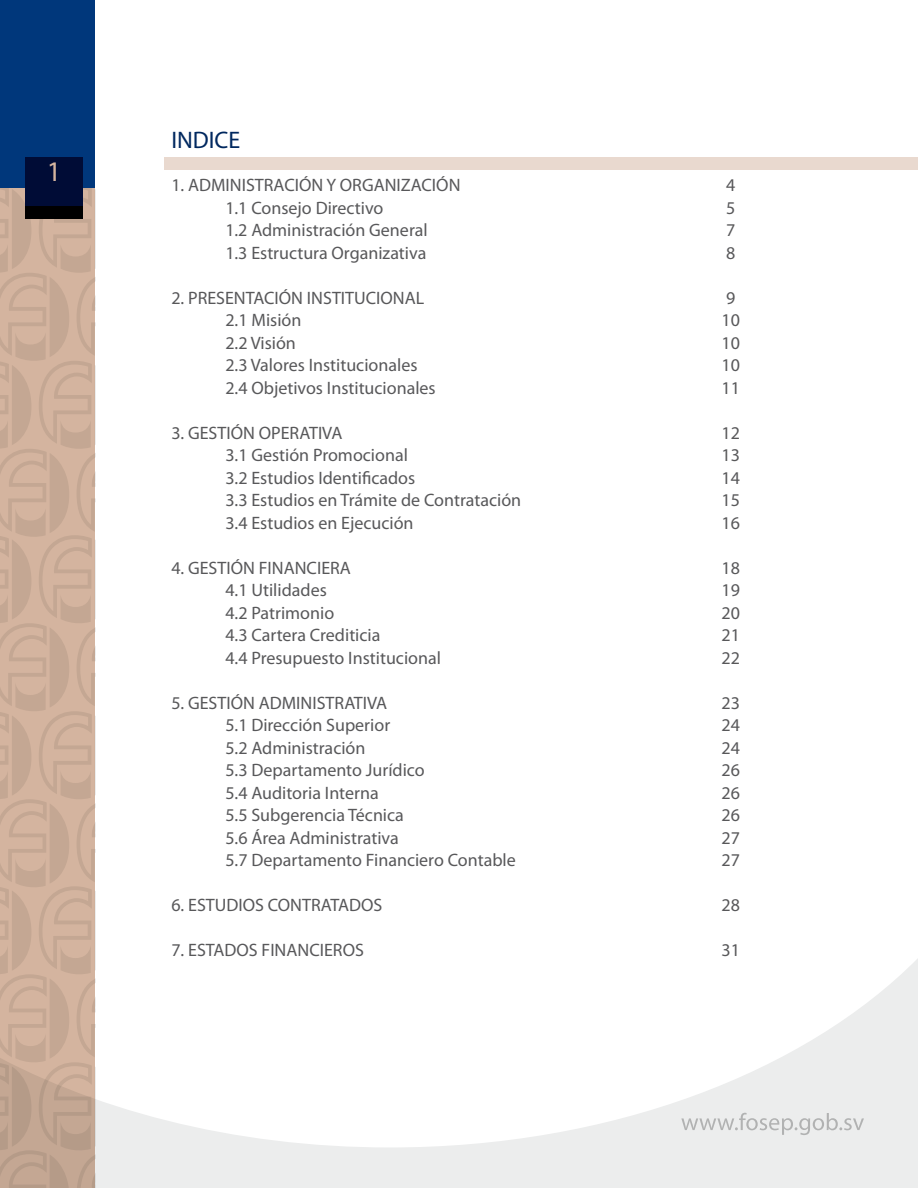
<style>
.page{position:relative;width:918px;height:1188px;background:#fff}
.page>*{position:absolute;margin:0;border:0;box-sizing:border-box;transform-origin:0 0}
.t1{font:28.5px "Myriad Pro";color:#d4b49f}
.t2{font:24px "Myriad Pro";color:#00285f}
.t3{font:18px "Myriad Pro";color:#58585a}
</style>
<div class="page">
<svg style="left:0;top:188px;width:96px;height:770px;background:#ceaf9a"></svg>
<div style="left:0;top:0;width:95px;height:188px;background:#00377b"></div>
<div style="left:25px;top:157px;width:58px;height:62px;background:#000c36"></div>
<div style="left:25px;top:206px;width:58px;height:13px;background:#000"></div>
<svg style="left:0;top:958px;width:918px;height:230px"></svg>
<svg style="left:681px;top:1113px;width:183px;height:22px;background:#dfe0e0"></svg>
<div style="left:165px;top:157px;width:753px;height:13px;background:#e9d9cf"></div>
<h1 class="t1" style="left:47px;top:154px;width:16px">1</h1>
<h2 class="t2" style="left:171px;top:125px;width:70px">INDICE</h2>
<p class="t3" style="left:171px;top:174px;width:291px">1. ADMINISTRACIÓN Y ORGANIZACIÓN</p>
<p class="t3" style="left:726px;top:174px;width:11px">4</p>
<p class="t3" style="left:225px;top:197px;width:160px">1.1 Consejo Directivo</p>
<p class="t3" style="left:726px;top:197px;width:11px">5</p>
<p class="t3" style="left:225px;top:219px;width:204px">1.2 Administración General</p>
<p class="t3" style="left:726px;top:219px;width:11px">7</p>
<p class="t3" style="left:225px;top:242px;width:203px">1.3 Estructura Organizativa</p>
<p class="t3" style="left:726px;top:242px;width:11px">8</p>
<p class="t3" style="left:171px;top:287px;width:254px">2. PRESENTACIÓN INSTITUCIONAL</p>
<p class="t3" style="left:726px;top:287px;width:11px">9</p>
<p class="t3" style="left:225px;top:309px;width:78px">2.1 Misión</p>
<p class="t3" style="left:722px;top:309px;width:20px">10</p>
<p class="t3" style="left:225px;top:332px;width:72px">2.2 Visión</p>
<p class="t3" style="left:722px;top:332px;width:20px">10</p>
<p class="t3" style="left:225px;top:354px;width:194px">2.3 Valores Institucionales</p>
<p class="t3" style="left:722px;top:354px;width:20px">10</p>
<p class="t3" style="left:225px;top:377px;width:212px">2.4 Objetivos Institucionales</p>
<p class="t3" style="left:722px;top:377px;width:20px">11</p>
<p class="t3" style="left:171px;top:422px;width:172px">3. GESTIÓN OPERATIVA</p>
<p class="t3" style="left:722px;top:422px;width:20px">12</p>
<p class="t3" style="left:225px;top:444px;width:184px">3.1 Gestión Promocional</p>
<p class="t3" style="left:722px;top:444px;width:20px">13</p>
<p class="t3" style="left:225px;top:467px;width:191px">3.2 Estudios Identificados</p>
<p class="t3" style="left:722px;top:467px;width:20px">14</p>
<p class="t3" style="left:225px;top:489px;width:297px">3.3 Estudios en Trámite de Contratación</p>
<p class="t3" style="left:722px;top:489px;width:20px">15</p>
<p class="t3" style="left:225px;top:512px;width:190px">3.4 Estudios en Ejecución</p>
<p class="t3" style="left:722px;top:512px;width:20px">16</p>
<p class="t3" style="left:171px;top:557px;width:181px">4. GESTIÓN FINANCIERA</p>
<p class="t3" style="left:722px;top:557px;width:20px">18</p>
<p class="t3" style="left:225px;top:579px;width:103px">4.1 Utilidades</p>
<p class="t3" style="left:722px;top:579px;width:20px">19</p>
<p class="t3" style="left:225px;top:602px;width:110px">4.2 Patrimonio</p>
<p class="t3" style="left:722px;top:602px;width:20px">20</p>
<p class="t3" style="left:225px;top:624px;width:157px">4.3 Cartera Crediticia</p>
<p class="t3" style="left:722px;top:624px;width:20px">21</p>
<p class="t3" style="left:225px;top:647px;width:217px">4.4 Presupuesto Institucional</p>
<p class="t3" style="left:722px;top:647px;width:20px">22</p>
<p class="t3" style="left:171px;top:692px;width:217px">5. GESTIÓN ADMINISTRATIVA</p>
<p class="t3" style="left:722px;top:692px;width:20px">23</p>
<p class="t3" style="left:225px;top:714px;width:166px">5.1 Dirección Superior</p>
<p class="t3" style="left:722px;top:714px;width:20px">24</p>
<p class="t3" style="left:225px;top:737px;width:142px">5.2 Administración</p>
<p class="t3" style="left:722px;top:737px;width:20px">24</p>
<p class="t3" style="left:225px;top:759px;width:201px">5.3 Departamento Jurídico</p>
<p class="t3" style="left:722px;top:759px;width:20px">26</p>
<p class="t3" style="left:225px;top:782px;width:155px">5.4 Auditoria Interna</p>
<p class="t3" style="left:722px;top:782px;width:20px">26</p>
<p class="t3" style="left:225px;top:804px;width:180px">5.5 Subgerencia Técnica</p>
<p class="t3" style="left:722px;top:804px;width:20px">26</p>
<p class="t3" style="left:225px;top:827px;width:175px">5.6 Área Administrativa</p>
<p class="t3" style="left:722px;top:827px;width:20px">27</p>
<p class="t3" style="left:225px;top:849px;width:292px">5.7 Departamento Financiero Contable</p>
<p class="t3" style="left:722px;top:849px;width:20px">27</p>
<p class="t3" style="left:171px;top:894px;width:213px">6. ESTUDIOS CONTRATADOS</p>
<p class="t3" style="left:722px;top:894px;width:20px">28</p>
<p class="t3" style="left:171px;top:939px;width:194px">7. ESTADOS FINANCIEROS</p>
<p class="t3" style="left:722px;top:939px;width:20px">31</p>
</div>
